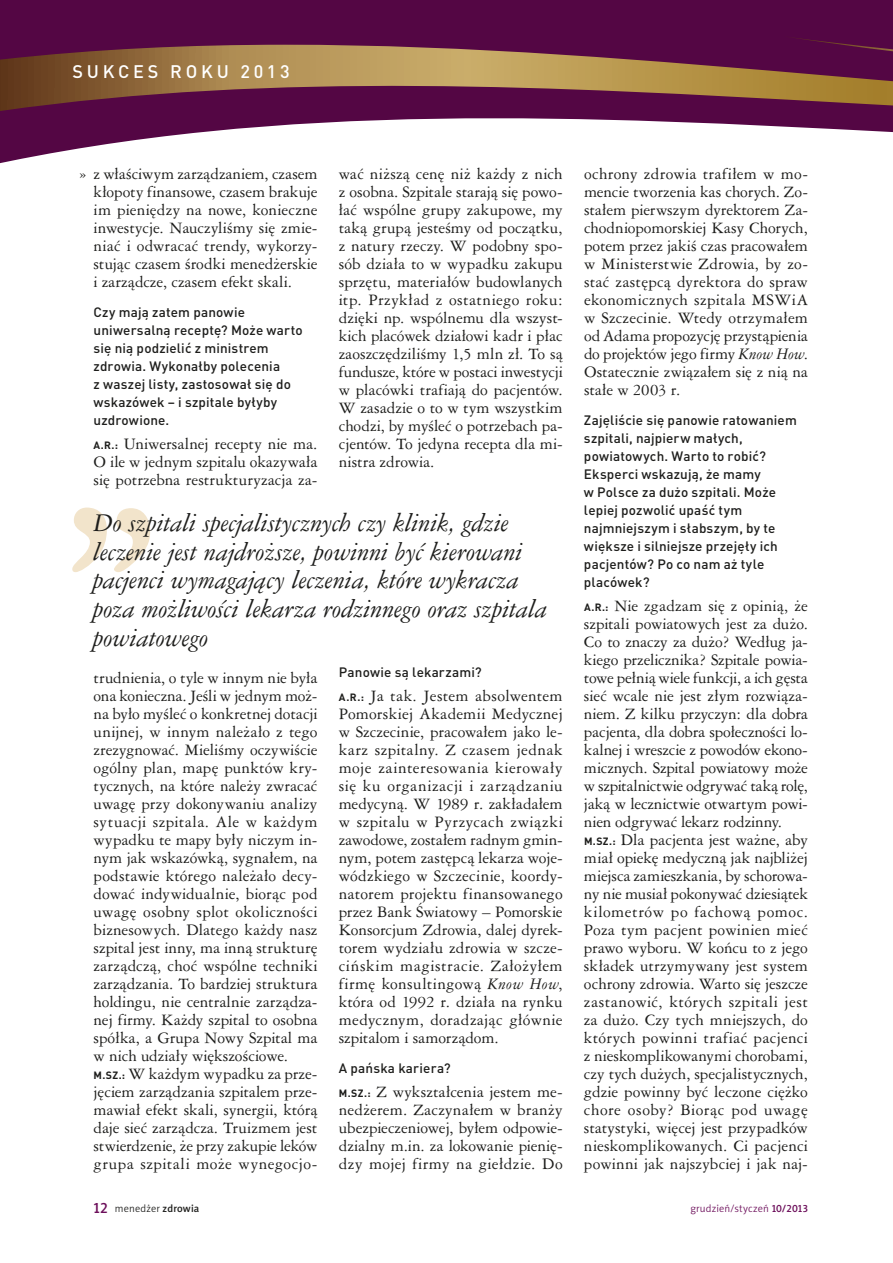
<style>
.page{position:relative;width:893px;height:1263px;background:#fff}
.page>*{position:absolute;margin:0;border:0;box-sizing:border-box;transform-origin:0 0}
.t1{font:italic 24px/28.8px "Ameri Garmnd PL";letter-spacing:-.01em;color:#1d1d1b}
.t2{font:500 18px "DIN Pro";letter-spacing:.21em;color:#fff}
.t3{font:15px/18px "Ameri Garmnd PL";color:#1d1d1b;text-align:justify}
.t4{font:500 13.5px/18px "DIN Pro";letter-spacing:.015em;color:#1d1d1b}
.t5{font:10.5px "Naomi Sans EFNTT Light";letter-spacing:.015em;color:#6c0e5a}
.t6{font:10.5px "Naomi Sans EFNTT Light";letter-spacing:.015em;color:#1d1d1b}
.s1{font-family:"DIN Pro";font-weight:700;font-size:10.5px}
.s2{font-style:italic}
.s3{font-family:"Naomi Sans EFNTT Medium";font-size:15px;color:#6c0e5a}
.s4{font-family:"Naomi Sans EFNTT Medium"}
</style>
<div class="page">
<svg style="left:72px;top:508px;width:78px;height:64px"></svg>
<svg style="left:0;top:0;width:893px;height:164px;fill:#540644"></svg>
<svg style="left:0;top:45px;width:893px;height:66px;background:#844f46"></svg>
<svg style="left:784px;top:36px;width:109px;height:15px;background:#560b42"></svg>
<p class="t2" style="left:72px;top:59px;width:45px">Sukces</p>
<p class="t2" style="left:170px;top:59px;width:121px">Rok u 2013</p>
<p class="t3" style="left:94px;top:165px;width:225px">z właściwym zarządzaniem, czasem kłopoty finansowe, czasem brakuje im pieniędzy na nowe, konieczne inwestycje. Nauczyliśmy się zmie&shy;niać i odwracać trendy, wykorzy&shy;stując czasem środki menedżerskie i zarządcze, czasem efekt skali.</p>
<p class="t4" style="left:94px;top:303px;width:211px">Czy mają zatem panowie uniwersalną receptę? Może warto się nią podzielić z ministrem zdrowia. Wykonałby polecenia<br>z waszej listy, zastosował się do wskazówek – i szpitale byłyby uzdrowione.</p>
<p class="t3" style="left:94px;top:435px;width:225px"><span class="s1">A.R.:</span> Uniwersalnej recepty nie ma.<br>O ile w jednym szpitalu okazywała się potrzebna restrukturyzacja za-</p>
<p class="t3" style="left:79px;top:165px;width:9px">»</p>
<p class="t3" style="left:339px;top:165px;width:225px">wać niższą cenę niż każdy z nich z osobna. Szpitale starają się powo&shy;łać wspólne grupy zakupowe, my taką grupą jesteśmy od początku, z natury rzeczy. W podobny spo&shy;sób działa to w wypadku zakupu sprzętu, materiałów budowlanych itp. Przykład z ostatniego roku: dzięki np. wspólnemu dla wszyst&shy;kich placówek działowi kadr i płac zaoszczędziliśmy 1,5 mln zł. To są fundusze, które w postaci inwestycji w placówki trafiają do pacjentów.<br>W zasadzie o to w tym wszystkim chodzi, by myśleć o potrzebach pa&shy;cjentów. To jedyna recepta dla mi&shy;nistra zdrowia.</p>
<h1 class="t1" style="left:94px;top:507px;width:455px">Do szpitali specjalistycznych czy klinik, gdzie leczenie jest najdroższe, powinni być kierowani pacjenci wymagający leczenia, które wykracza poza możliwości lekarza rodzinnego oraz szpitala powiatowego</h1>
<p class="t3" style="left:94px;top:669px;width:226px;text-align:left">trudnienia, o tyle w innym nie była ona konieczna. Jeśli w jednym moż&shy;na było myśleć o konkretnej dotacji unijnej, w innym należało z tego zrezygnować. Mieliśmy oczywiście ogólny plan, mapę punktów kry&shy;tycznych, na które należy zwracać uwagę przy dokonywaniu analizy sytuacji szpitala. Ale w każdym wypadku te mapy były niczym in&shy;nym jak wskazówką, sygnałem, na podstawie którego należało decy&shy;dować indywidualnie, biorąc pod uwagę osobny splot okoliczności biznesowych. Dlatego każdy nasz szpital jest inny, ma inną strukturę zarządczą, choć wspólne techniki zarządzania. To bardziej struktura holdingu, nie centralnie zarządza&shy;nej firmy. Każdy szpital to osobna spółka, a Grupa Nowy Szpital ma w nich udziały większościowe.<br><span class="s1">M.SZ .:</span> W każdym wypadku za prze&shy;jęciem zarządzania szpitalem prze&shy;mawiał efekt skali, synergii, którą daje sieć zarządcza. Truizmem jest stwierdzenie, że przy zakupie leków grupa szpitali może wynegocjo-</p>
<p class="t4" style="left:339px;top:663px;width:145px">Panowie są lekarzami?</p>
<p class="t3" style="left:339px;top:687px;width:225px"><span class="s1">A.R.:</span> Ja tak. Jestem absolwentem Pomorskiej Akademii Medycznej w Szczecinie, pracowałem jako le&shy;karz szpitalny. Z czasem jednak moje zainteresowania kierowały się ku organizacji i zarządzaniu medycyną. W 1989 r. zakładałem w szpitalu w Pyrzycach związki zawodowe, zostałem radnym gmin&shy;nym, potem zastępcą lekarza woje&shy;wódzkiego w Szczecinie, koordy&shy;natorem projektu finansowanego przez Bank Światowy – Pomorskie Konsorcjum Zdrowia, dalej dyrek&shy;torem wydziału zdrowia w szcze&shy;cińskim magistracie. Założyłem firmę konsultingową <span class="s2">Know How</span>, która od 1992 r. działa na rynku medycznym, doradzając głównie szpitalom i samorządom.</p>
<p class="t4" style="left:339px;top:1059px;width:113px">A pańska kariera?</p>
<p class="t3" style="left:339px;top:1083px;width:225px"><span class="s1">M.SZ .:</span> Z wykształcenia jestem me&shy;nedżerem. Zaczynałem w branży ubezpieczeniowej, byłem odpowie&shy;dzialny m.in. za lokowanie pienię&shy;dzy mojej firmy na giełdzie. Do</p>
<p class="t3" style="left:584px;top:165px;width:225px">ochrony zdrowia trafiłem w mo&shy;mencie tworzenia kas chorych. Zo&shy;stałem pierwszym dyrektorem Za&shy;chodniopomorskiej Kasy Chorych, potem przez jakiś czas pracowałem w Ministerstwie Zdrowia, by zo&shy;stać zastępcą dyrektora do spraw ekonomicznych szpitala MSWiA w Szczecinie. Wtedy otrzymałem od Adama propozycję przystąpienia do projektów jego firmy <span class="s2">Know How</span>.<br>Ostatecznie związałem się z nią na stałe w 2003 r.</p>
<p class="t4" style="left:584px;top:411px;width:214px">Zajęliście się panowie ratowaniem szpitali, najpierw małych, powiatowych. Warto to robić?<br>Eksperci wskazują, że mamy<br>w Polsce za dużo szpitali. Może lepiej pozwolić upaść tym najmniejszym i słabszym, by te większe i silniejsze przejęły ich pacjentów? Po co nam aż tyle placówek?</p>
<p class="t3" style="left:584px;top:597px;width:225px;text-align:left"><span class="s1">A.R.:</span> Nie zgadzam się z opinią, że szpitali powiatowych jest za dużo.<br>Co to znaczy za dużo? Według ja&shy;kiego przelicznika? Szpitale powia&shy;towe pełnią wiele funkcji, a ich gęsta sieć wcale nie jest złym rozwiąza&shy;niem. Z kilku przyczyn: dla dobra pacjenta, dla dobra społeczności lo&shy;kalnej i wreszcie z powodów ekono&shy;micznych. Szpital powiatowy może w szpitalnictwie odgrywać taką rolę, jaką w lecznictwie otwartym powi&shy;nien odgrywać lekarz rodzinny.<br><span class="s1">M.SZ .:</span> Dla pacjenta jest ważne, aby miał opiekę medyczną jak najbliżej miejsca zamieszkania, by schorowa&shy;ny nie musiał pokonywać dziesiątek kilometrów po fachową pomoc.<br>Poza tym pacjent powinien mieć prawo wyboru. W końcu to z jego składek utrzymywany jest system ochrony zdrowia. Warto się jeszcze zastanowić, których szpitali jest za dużo. Czy tych mniejszych, do których powinni trafiać pacjenci z nieskomplikowanymi chorobami, czy tych dużych, specjalistycznych, gdzie powinny być leczone ciężko chore osoby? Biorąc pod uwagę statystyki, więcej jest przypadków nieskomplikowanych. Ci pacjenci powinni jak najszybciej i jak naj-</p>
<p class="t6" style="left:94px;top:1202px;width:107px"><span class="s3">12</span> menedżer <span class="s4">zdrowia</span></p>
<p class="t5" style="left:690px;top:1202px;width:119px">grudzień/styczeń <span class="s4">10/2013</span></p>
</div>
